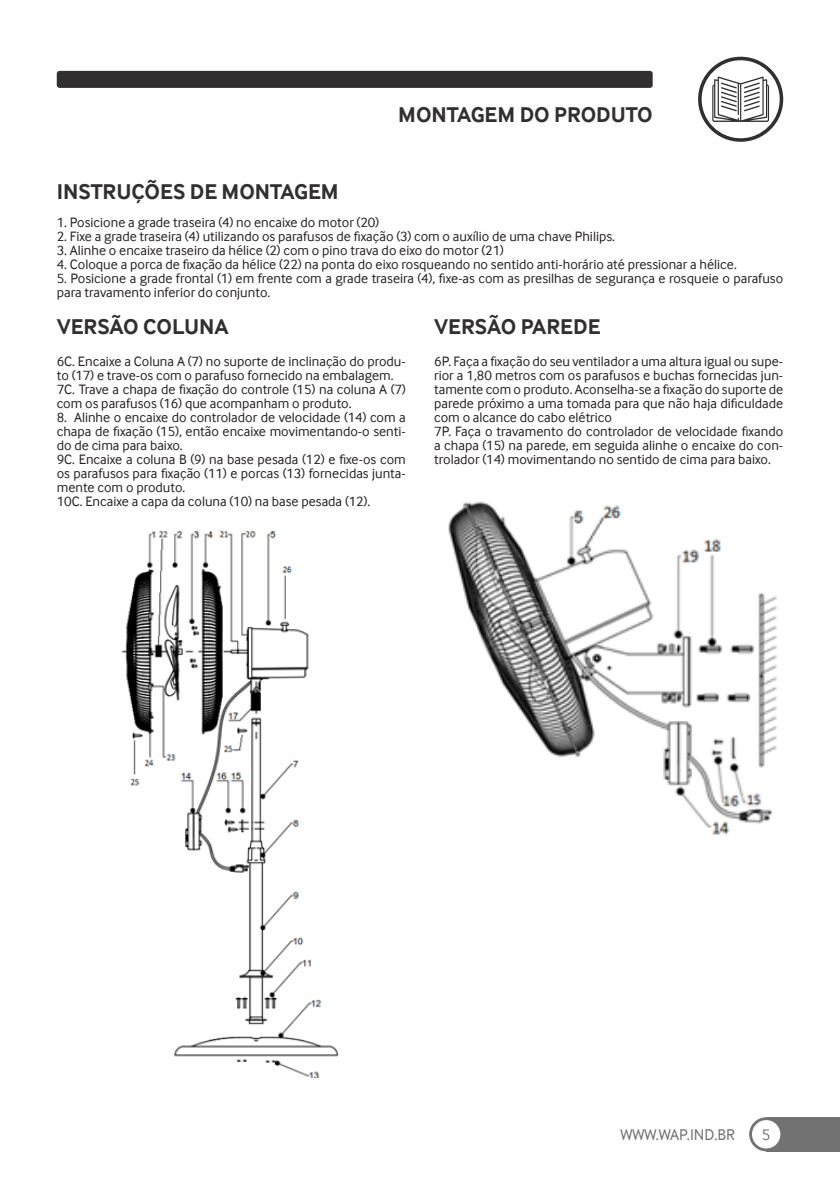
<style>
.page{position:relative;width:840px;height:1191px;background:#fff}
.page>*{position:absolute;margin:0;border:0;box-sizing:border-box;transform-origin:0 0}
.t1{font:700 22px "Inter Face";color:#312f30}
.t2{font:16px "Inter Face";color:#717271}
.t3{font:14px/14px "Inter Face";color:#231f20}
</style>
<div class="page">
<div style="left:765px;top:1117px;width:74px;height:34px;background:#717271"></div>
<svg style="left:748px;top:1117px;width:34px;height:34px"></svg>
<div style="left:751px;top:1120px;width:29px;height:28px;background:#fff;border-radius:50%"></div>
<div style="left:57px;top:71px;width:595px;height:17px;background:#312f30;border-radius:3px"></div>
<svg style="left:697px;top:57px;width:85px;height:85px"></svg>
<div style="left:701px;top:60px;width:78px;height:78px;background:#fff;border-radius:50%"></div>
<svg style="left:712px;top:77px;width:56px;height:45px"></svg>
<img style="left:122px;top:531px;width:217px;height:546px">
<img style="left:448px;top:501px;width:329px;height:334px">
<h1 class="t1" style="left:398px;top:102px;width:256px">MONTAGEM DO PRODUTO</h1>
<h1 class="t1" style="left:57px;top:179px;width:283px">INSTRUÇÕES DE MONTAGEM</h1>
<p class="t3" style="left:57px;top:215px;width:324px">1. Posicione a grade traseira (4) no encaixe do motor (20)</p>
<p class="t3" style="left:57px;top:229px;width:559px">2. Fixe a grade traseira (4) utilizando os parafusos de fixação (3) com o auxílio de uma chave Philips.</p>
<p class="t3" style="left:57px;top:243px;width:448px">3. Alinhe o encaixe traseiro da hélice (2) com o pino trava do eixo do motor (21)</p>
<p class="t3" style="left:57px;top:257px;width:681px">4. Coloque a porca de fixação da hélice (22) na ponta do eixo rosqueando no sentido anti-horário até pressionar a hélice.</p>
<p class="t3" style="left:57px;top:271px;width:727px">5. Posicione a grade frontal (1) em frente com a grade traseira (4), fixe-as com as presilhas de segurança e rosqueie o parafuso para travamento inferior do conjunto.</p>
<h1 class="t1" style="left:57px;top:314px;width:173px">VERSÃO COLUNA</h1>
<h1 class="t1" style="left:434px;top:314px;width:168px">VERSÃO PAREDE</h1>
<p class="t3" style="left:57px;top:354px;width:350px">6C. Encaixe a Coluna A (7) no suporte de inclinação do produ&shy;to (17) e trave-os com o parafuso fornecido na embalagem.<br>7C. Trave a chapa de fixação do controle (15) na coluna A (7) com os parafusos (16) que acompanham o produto.</p>
<p class="t3" style="left:57px;top:410px;width:350px">8. Alinhe o encaixe do controlador de velocidade (14) com a chapa de fixação (15), então encaixe movimentando-o senti&shy;do de cima para baixo.<br>9C. Encaixe a coluna B (9) na base pesada (12) e fixe-os com os parafusos para fixação (11) e porcas (13) fornecidas junta&shy;mente com o produto.<br>10C. Encaixe a capa da coluna (10) na base pesada (12).</p>
<p class="t3" style="left:434px;top:354px;width:350px">6P. Faça a fixação do seu ventilador a uma altura igual ou supe&shy;rior a 1,80 metros com os parafusos e buchas fornecidas jun&shy;tamente com o produto. Aconselha-se a fixação do suporte de parede próximo a uma tomada para que não haja dificuldade com o alcance do cabo elétrico<br>7P. Faça o travamento do controlador de velocidade fixando a chapa (15) na parede, em seguida alinhe o encaixe do con&shy;trolador (14) movimentando no sentido de cima para baixo.</p>
<p class="t2" style="left:620px;top:1125px;width:116px">WWW.WAP.IND.BR</p>
<p class="t2" style="left:761px;top:1125px;width:10px">5</p>
</div>
